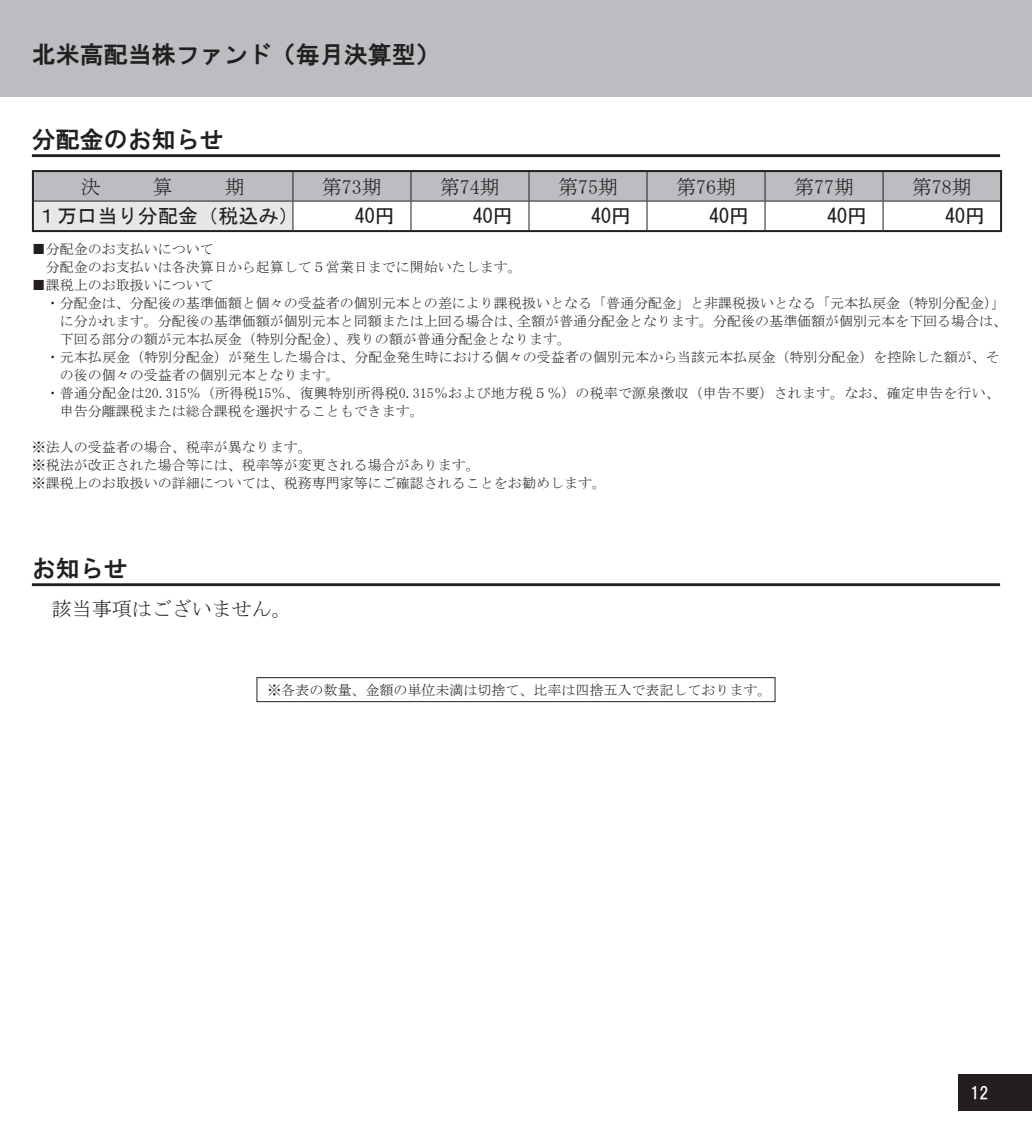
<style>
.page{position:relative;width:1032px;height:1134px;background:#fff}
.page>*{position:absolute;margin:0;border:0;box-sizing:border-box;transform-origin:0 0}
.t1{font:24px "HGS Gothic E";color:#231f20}
.t2{font:20px "MS Mincho";color:#231f20}
.t3{font:20px "MS Gothic";color:#231f20}
.t4{font:16.6px "HGS Gothic E";color:#fff}
.t5{font:14px/18px "MS Mincho";color:#231f20}
</style>
<div class="page">
<div style="left:958px;top:1074px;width:74px;height:37px;background:#231f20"></div>
<div style="left:0;top:0;width:1032px;height:96px;background:#bcbdc0"></div>
<svg style="left:34px;top:172px;width:966px;height:58px"></svg>
<hr style="left:32px;top:170px;width:261px;height:2px;background:#231f20">
<hr style="left:32px;top:172px;width:2px;height:29px;background:#231f20">
<hr style="left:293px;top:170px;width:118px;height:2px;background:#231f20">
<hr style="left:411px;top:170px;width:118px;height:2px;background:#231f20">
<hr style="left:529px;top:170px;width:118px;height:2px;background:#231f20">
<hr style="left:647px;top:170px;width:118px;height:2px;background:#231f20">
<hr style="left:765px;top:170px;width:118px;height:2px;background:#231f20">
<hr style="left:883px;top:170px;width:119px;height:2px;background:#231f20">
<hr style="left:1000px;top:172px;width:2px;height:29px;background:#231f20">
<hr style="left:32px;top:201px;width:2px;height:29px;background:#231f20">
<hr style="left:1000px;top:201px;width:2px;height:29px;background:#231f20">
<hr style="left:32px;top:230px;width:261px;height:2px;background:#231f20">
<hr style="left:293px;top:230px;width:118px;height:2px;background:#231f20">
<hr style="left:411px;top:230px;width:118px;height:2px;background:#231f20">
<hr style="left:529px;top:230px;width:118px;height:2px;background:#231f20">
<hr style="left:647px;top:230px;width:118px;height:2px;background:#231f20">
<hr style="left:765px;top:230px;width:118px;height:2px;background:#231f20">
<hr style="left:883px;top:230px;width:119px;height:2px;background:#231f20">
<hr style="left:32px;top:154px;width:968px;height:3px;background:#231f20">
<hr style="left:32px;top:583px;width:968px;height:3px;background:#231f20">
<div style="left:256px;top:677px;width:519px;height:25px;border:1px solid #231f20"></div>
<h1 class="t1" style="left:32px;top:42px;width:410px">北米高配当株ファンド（毎月決算型）</h1>
<h1 class="t1" style="left:32px;top:127px;width:193px">分配金のお知らせ</h1>
<h2 class="t2" style="left:81px;top:176px;width:21px">決</h2>
<h2 class="t2" style="left:153px;top:176px;width:21px">算</h2>
<h2 class="t2" style="left:225px;top:176px;width:21px">期</h2>
<h2 class="t2" style="left:322px;top:176px;width:61px">第73期</h2>
<h2 class="t2" style="left:440px;top:176px;width:61px">第74期</h2>
<h2 class="t2" style="left:558px;top:176px;width:61px">第75期</h2>
<h2 class="t2" style="left:676px;top:176px;width:61px">第76期</h2>
<h2 class="t2" style="left:794px;top:176px;width:61px">第77期</h2>
<h2 class="t2" style="left:912px;top:176px;width:61px">第78期</h2>
<h2 class="t3" style="left:37px;top:206px;width:263px">１万口当り分配金（税込み）</h2>
<h2 class="t3" style="left:355px;top:206px;width:41px">40円</h2>
<h2 class="t3" style="left:473px;top:206px;width:42px">40円</h2>
<h2 class="t3" style="left:591px;top:206px;width:41px">40円</h2>
<h2 class="t3" style="left:709px;top:206px;width:41px">40円</h2>
<h2 class="t3" style="left:827px;top:206px;width:41px">40円</h2>
<h2 class="t3" style="left:945px;top:206px;width:41px">40円</h2>
<p class="t5" style="left:32px;top:240px;width:492px">■分配金のお支払いについて<br>　分配金のお支払いは各決算日から起算して５営業日までに開始いたします。</p>
<p class="t5" style="left:32px;top:276px;width:184px">■課税上のお取扱いについて</p>
<p class="t5" style="left:32px;top:294px;width:975px">　・分配金は、分配後の基準価額と個々の受益者の個別元本との差により課税扱いとなる「普通分配金」と非課税扱いとなる「元本払戻金（特別分配金）」</p>
<p class="t5" style="left:60px;top:312px;width:948px">に分かれます。分配後の基準価額が個別元本と同額または上回る場合は、全額が普通分配金となります。分配後の基準価額が個別元本を下回る場合は、</p>
<p class="t5" style="left:60px;top:330px;width:513px">下回る部分の額が元本払戻金（特別分配金）、残りの額が普通分配金となります。</p>
<p class="t5" style="left:32px;top:348px;width:969px">　・元本払戻金（特別分配金）が発生した場合は、分配金発生時における個々の受益者の個別元本から当該元本払戻金（特別分配金）を控除した額が、そ</p>
<p class="t5" style="left:60px;top:366px;width:282px">の後の個々の受益者の個別元本となります。</p>
<p class="t5" style="left:32px;top:384px;width:969px">　・普通分配金は20.315％（所得税15％、復興特別所得税0.315％および地方税５％）の税率で源泉徴収（申告不要）されます。なお、確定申告を行い、</p>
<p class="t5" style="left:60px;top:402px;width:366px">申告分離課税または総合課税を選択することもできます。</p>
<p class="t5" style="left:32px;top:438px;width:576px">※法人の受益者の場合、税率が異なります。<br>※税法が改正された場合等には、税率等が変更される場合があります。<br>※課税上のお取扱いの詳細については、税務専門家等にご確認されることをお勧めします。</p>
<h1 class="t1" style="left:32px;top:556px;width:97px">お知らせ</h1>
<h2 class="t2" style="left:52px;top:599px;width:242px">該当事項はございません。</h2>
<p class="t5" style="left:267px;top:681px;width:506px">※各表の数量、金額の単位未満は切捨て、比率は四捨五入で表記しております。</p>
<p class="t4" style="left:970px;top:1085px;width:20px">12</p>
</div>
